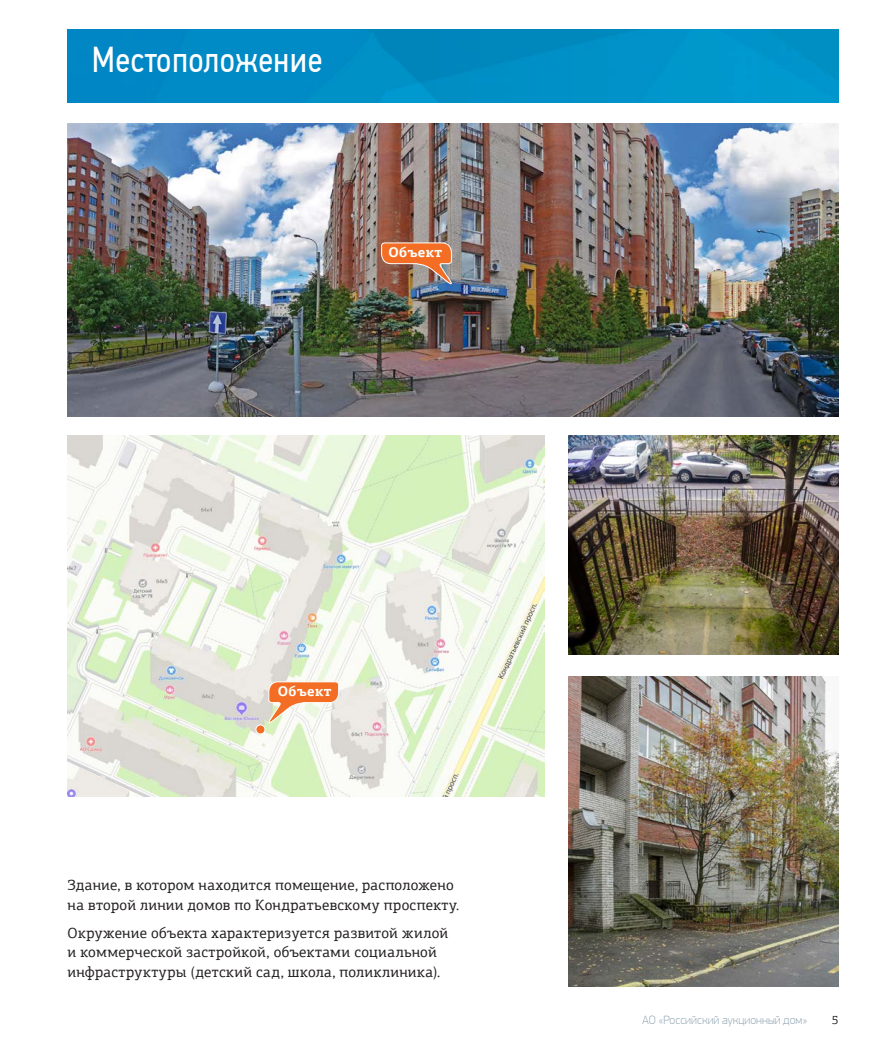
<style>
.page{position:relative;width:893px;height:1063px;background:#fff}
.page>*{position:absolute;margin:0;border:0;box-sizing:border-box;transform-origin:0 0}
.text_basic{font:36px "PF Din Text Cond Pro";letter-spacing:.015em;color:#fff}
.Sidebar_Right_Text{font:15px/19.5px "PF Agora Slab Pro";letter-spacing:.02em;color:#231f20}
.Sidebar_Right_Text-2{font:700 14.1px "PF Agora Slab Pro";letter-spacing:.025em;color:#fff}
.t1{font:100 12px "PF Din Display Pro";letter-spacing:.005em;color:#8ca1af}
.t2{font:12px "PF Agora Slab Pro";color:#231f20}
</style>
<div class="page">
<img style="left:67px;top:30px;width:772px;height:72px">
<img style="left:68px;top:435px;width:477px;height:362px">
<img style="left:68px;top:123px;width:771px;height:294px">
<svg style="left:381px;top:243px;width:74px;height:45px;background:#be7753"></svg>
<svg style="left:266px;top:682px;width:73px;height:45px"></svg>
<div style="left:256px;top:725px;width:9px;height:9px;background:#f36e24;border-radius:50%"></div>
<div style="left:256px;top:725px;width:9px;height:9px;border:1px solid #fff;border-radius:50%"></div>
<img style="left:569px;top:435px;width:270px;height:220px">
<img style="left:569px;top:676px;width:270px;height:310px">
<p class="text_basic" style="left:92px;top:38px;width:232px">Местоположение</p>
<p class="Sidebar_Right_Text-2" style="left:389px;top:243px;width:55px">Объект</p>
<p class="Sidebar_Right_Text-2" style="left:278px;top:682px;width:55px">Объект</p>
<p class="Sidebar_Right_Text" style="left:68px;top:875px;width:393px">Здание, в котором находится помещение, расположено на второй линии домов по Кондратьевскому проспекту.</p>
<p class="Sidebar_Right_Text" style="left:68px;top:923px;width:382px">Окружение объекта характеризуется развитой жилой и коммерческой застройкой, объектами социальной инфраструктуры (детский сад, школа, поликлиника).</p>
<p class="t1" style="left:642px;top:1013px;width:167px">АО «Российский аукционный дом»</p>
<p class="t2" style="left:832px;top:1013px;width:8px">5</p>
</div>
